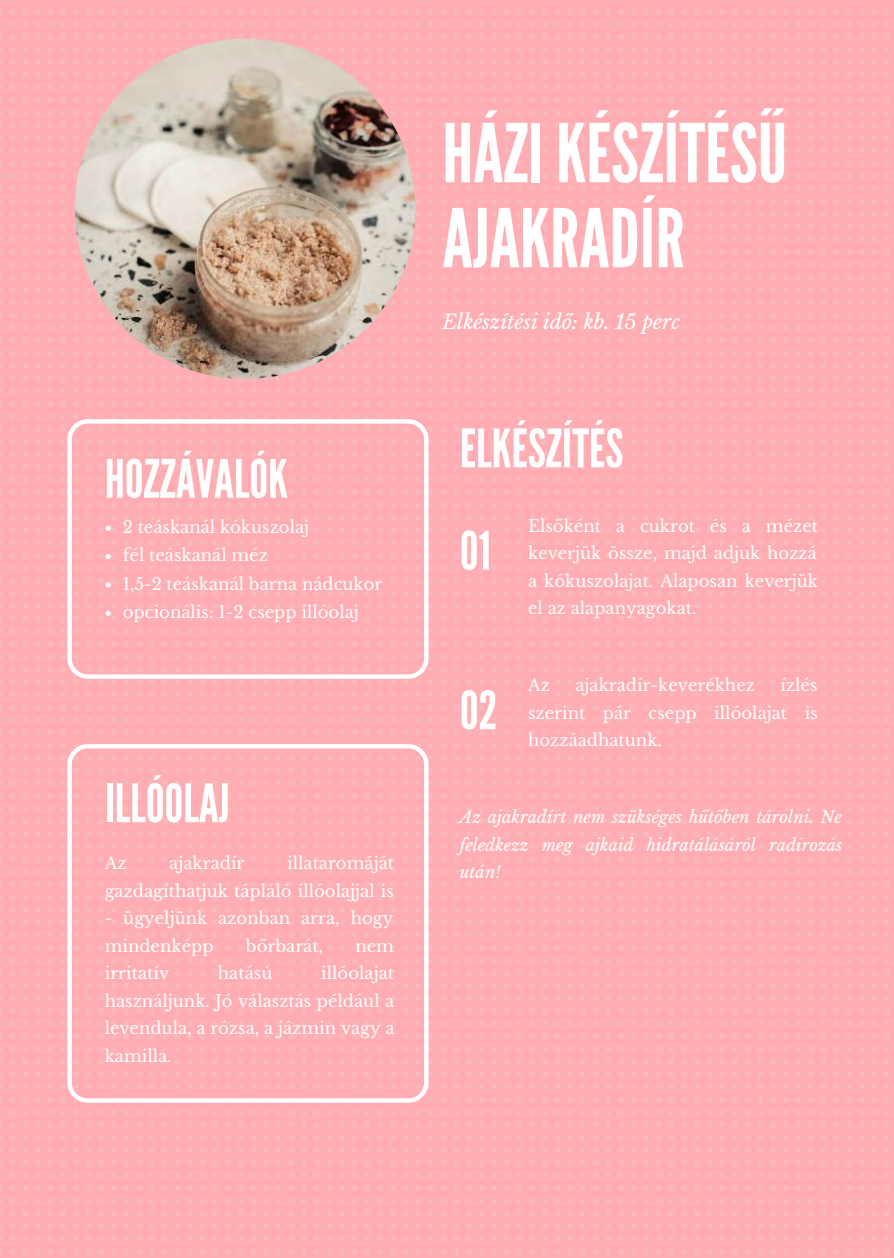
<style>
.page{position:relative;width:894px;height:1258px;background:#fff}
.page>*{position:absolute;margin:0;border:0;box-sizing:border-box;transform-origin:0 0}
.t1{font:81px/84.9px "League Gothic";color:#fff}
.t2{font:52.8px "League Gothic";color:#fff}
.t3{font:italic 19.8px "Libre Baskerville";color:#fff}
.t4{font:16.5px/27.6px "Libre Baskerville";color:#fff;text-align:justify}
.t5{font:italic 16.5px/27.6px "Libre Baskerville";color:#fff;text-align:justify}
</style>
<div class="page">
<img style="left:0;top:0;width:893px;height:1258px">
<svg style="left:68px;top:419px;width:360px;height:259px;background:#fdb3b7"></svg>
<svg style="left:68px;top:744px;width:360px;height:358px;background:#fdb2b6"></svg>
<svg style="left:105px;top:526px;width:6px;height:5px"></svg>
<svg style="left:105px;top:554px;width:6px;height:5px"></svg>
<svg style="left:105px;top:582px;width:6px;height:5px"></svg>
<svg style="left:105px;top:611px;width:6px;height:5px"></svg>
<img style="left:75px;top:39px;width:340px;height:340px;border-radius:50%">
<h2 class="t2" style="left:105px;top:448px;width:185px">HOZZÁVALÓK</h2>
<p class="t4" style="left:123px;top:513px;width:261px;text-align:left">2 teáskanál kókuszolaj<br>fél teáskanál méz<br>1,5-2 teáskanál barna nádcukor opcionális: 1-2 csepp illóolaj</p>
<h2 class="t2" style="left:105px;top:773px;width:126px">ILLÓOLAJ</h2>
<p class="t4" style="left:105px;top:849px;width:23px">Az</p>
<p class="t4" style="left:169px;top:849px;width:77px">ajakradír</p>
<p class="t4" style="left:105px;top:849px;width:291px;text-align:right">illataromáját<br>gazdagíthatjuk tápláló illóolajjal is</p>
<p class="t4" style="left:105px;top:904px;width:290px">- ügyeljünk azonban arra, hogy mindenképp</p>
<p class="t4" style="left:246px;top:932px;width:79px">bőrbarát,</p>
<p class="t4" style="left:355px;top:932px;width:40px">nem</p>
<p class="t4" style="left:105px;top:959px;width:291px;text-indent:216px">illóolajat használjunk. Jó választás például a levendula, a rózsa, a jázmin vagy a kamilla.</p>
<p class="t4" style="left:105px;top:959px;width:66px">irritatív</p>
<p class="t4" style="left:218px;top:959px;width:56px">hatású</p>
<h1 class="t1" style="left:442px;top:113px;width:346px">HÁZIKÉSZÍTÉSŰ<br>AJAKRADÍR</h1>
<p class="t3" style="left:442px;top:310px;width:239px">Elkészítési idő: kb. 15 perc</p>
<h2 class="t2" style="left:459px;top:418px;width:165px">ELKÉSZÍTÉS</h2>
<h2 class="t2" style="left:459px;top:520px;width:32px">01</h2>
<h2 class="t2" style="left:459px;top:680px;width:39px">02</h2>
<p class="t4" style="left:528px;top:512px;width:291px">Elsőként a cukrot és a mézet keverjük össze, majd adjuk hozzá a kókuszolajat. Alaposan keverjük el az alapanyagokat.</p>
<p class="t4" style="left:528px;top:672px;width:23px">Az</p>
<p class="t4" style="left:575px;top:672px;width:181px">ajakradír-keverékhez</p>
<p class="t4" style="left:528px;top:672px;width:291px;text-indent:252px">ízlés szerint pár csepp illóolajat is hozzáadhatunk.</p>
<p class="t5" style="left:459px;top:804px;width:384px">Az ajakradírt nem szükséges hűtőben tárolni. Ne feledkezz meg ajkaid hidratálásáról radírozás után!</p>
</div>
